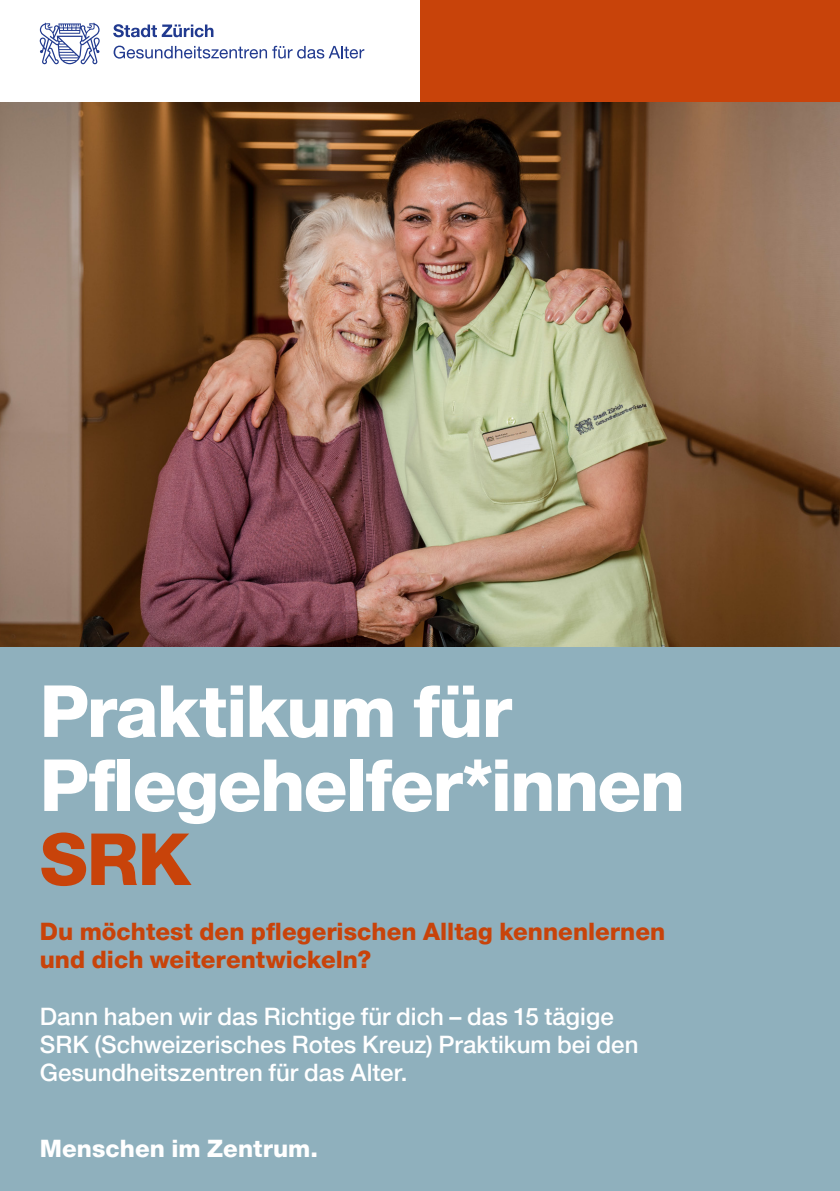
<style>
.page{position:relative;width:840px;height:1191px;background:#fff}
.page>*{position:absolute;margin:0;border:0;box-sizing:border-box;transform-origin:0 0}
.t1{font:800 72px/74px "Helvetica Neue LT Pro";letter-spacing:-.025em;color:#fff}
.t2{font:800 72px "Helvetica Neue LT Pro";color:#c8430a}
.t3{font:500 24px/28.4px "Helvetica Neue LT Pro";color:#fff}
.t4{font:800 24px/28.4px "Helvetica Neue LT Pro";color:#c8430a}
.t5{font:800 24px "Helvetica Neue LT Pro";letter-spacing:.005em;color:#fff}
</style>
<div class="page">
<svg style="left:113px;top:46px;width:251px;height:13px"></svg>
<svg style="left:113px;top:24px;width:100px;height:13px"></svg>
<svg style="left:40px;top:23px;width:60px;height:41px"></svg>
<div style="left:420px;top:0;width:419px;height:102px;background:#c8430a"></div>
<div style="left:0;top:102px;width:839px;height:1089px;background:#8fb0bd"></div>
<img style="left:0;top:102px;width:839px;height:544px">
<h1 class="t1" style="left:40px;top:674px;width:646px">Praktikum für<br>Pflegehelfer*innen</h1>
<h1 class="t2" style="left:40px;top:816px;width:153px">SRK</h1>
<p class="t4" style="left:40px;top:917px;width:626px">Du möchtest den pflegerischen Alltag kennenlernen und dich weiterentwickeln?</p>
<p class="t3" style="left:40px;top:1001px;width:600px">Dann haben wir das Richtige für dich – das 15 tägige<br>SRK (Schweizerisches Rotes Kreuz) Praktikum bei den<br>Gesundheitszentren für das Alter.</p>
<p class="t5" style="left:40px;top:1134px;width:280px">Menschen im Zentrum.</p>
</div>
